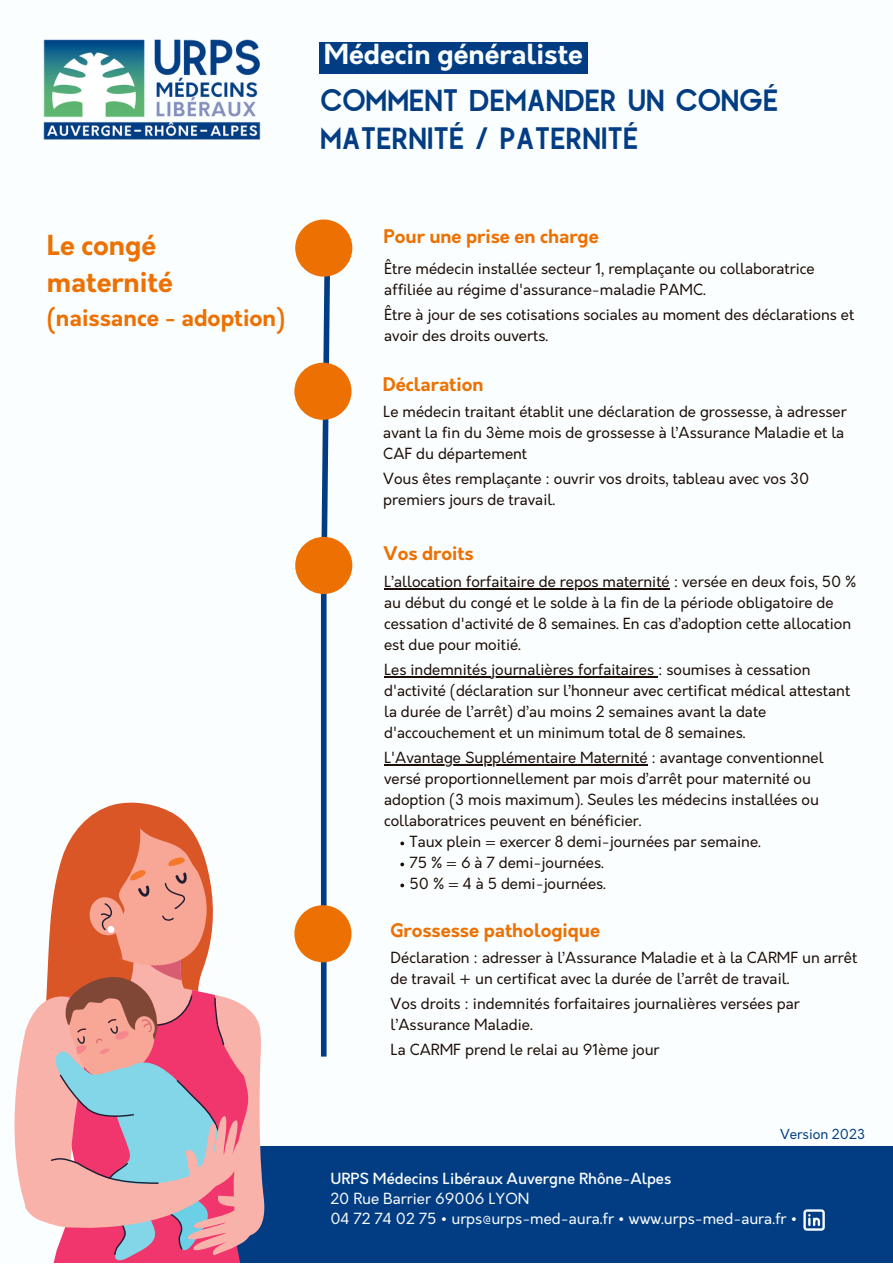
<style>
.page{position:relative;width:893px;height:1264px;background:#fff}
.page>*{position:absolute;margin:0;border:0;box-sizing:border-box;transform-origin:0 0}
.t1{font:45px "Quirk";color:#023d83}
.t2{font:700 27px "Orkney";color:#fafeff}
.t3{font:700 27px "Orkney";color:#ed7102}
.t4{font:700 22.5px "Orkney";color:#ed7102}
.t5{font:700 18.3px "Orkney";color:#ed7102}
.t6{font:15px/21px "Orkney";color:#1d0e07}
.t7{font:15px "Orkney";color:#fafeff}
.t8{font:500 15px "Orkney";color:#fafeff}
.t9{font:13.5px "Orkney";color:#023d83}
</style>
<div class="page">
<div style="left:0;top:0;width:892px;height:1262px;background:#fafeff"></div>
<div style="left:321px;top:570px;width:5px;height:486px;background:#023d83"></div>
<svg style="left:319px;top:276px;width:14px;height:321px"></svg>
<div style="left:295px;top:219px;width:57px;height:58px;background:#ed7102;border-radius:50%"></div>
<div style="left:294px;top:363px;width:57px;height:57px;background:#ed7102;border-radius:50%"></div>
<div style="left:295px;top:537px;width:57px;height:57px;background:#ed7102;border-radius:50%"></div>
<img style="left:43px;top:39px;width:218px;height:101px">
<div style="left:157px;top:1146px;width:735px;height:116px;background:#023d83"></div>
<svg style="left:95px;top:802px;width:78px;height:11px"></svg>
<svg style="left:14px;top:813px;width:251px;height:449px"></svg>
<div style="left:319px;top:42px;width:268px;height:31px;background:#023d83"></div>
<svg style="left:400px;top:841px;width:4px;height:4px"></svg>
<svg style="left:400px;top:862px;width:4px;height:4px"></svg>
<svg style="left:400px;top:883px;width:4px;height:4px"></svg>
<hr style="left:384px;top:588px;width:285px;height:2px;background:#1d0e07">
<hr style="left:384px;top:676px;width:274px;height:2px;background:#1d0e07">
<hr style="left:384px;top:764px;width:263px;height:1px;background:#1d0e07">
<div style="left:294px;top:905px;width:57px;height:57px;background:#ed7102;border-radius:50%"></div>
<svg style="left:803px;top:1209px;width:21px;height:21px"></svg>
<p class="t3" style="left:47px;top:235px;width:111px">Le congé</p>
<p class="t3" style="left:47px;top:272px;width:128px">maternité</p>
<p class="t4" style="left:47px;top:309px;width:240px">(naissance - adoption)</p>
<p class="t2" style="left:324px;top:44px;width:261px">Médecin généraliste</p>
<p class="t1" style="left:320px;top:80px;width:460px">COMMENT DEMANDER UN CONGÉ</p>
<p class="t1" style="left:320px;top:117px;width:319px">MATERNITÉ / PATERNITÉ</p>
<p class="t5" style="left:383px;top:229px;width:216px">Pour une prise en charge</p>
<p class="t6" style="left:384px;top:260px;width:432px">Être médecin installée secteur 1, remplaçante ou collaboratrice affiliée au régime d'assurance-maladie PAMC.</p>
<p class="t6" style="left:384px;top:306px;width:471px">Être à jour de ses cotisations sociales au moment des déclarations et avoir des droits ouverts.</p>
<p class="t5" style="left:383px;top:377px;width:102px">Déclaration</p>
<p class="t6" style="left:383px;top:403px;width:465px">Le médecin traitant établit une déclaration de grossesse, à adresser avant la fin du 3ème mois de grossesse à l’Assurance Maladie et la<br>CAF du département</p>
<p class="t6" style="left:383px;top:470px;width:427px">Vous êtes remplaçante : ouvrir vos droits, tableau avec vos 30 premiers jours de travail.</p>
<p class="t5" style="left:383px;top:546px;width:92px">Vos droits</p>
<p class="t6" style="left:384px;top:573px;width:474px">L’allocation forfaitaire de repos maternité : versée en deux fois, 50 % au début du congé et le solde à la fin de la période obligatoire de cessation d'activité de 8 semaines. En cas d’adoption cette allocation est due pour moitié.</p>
<p class="t6" style="left:384px;top:661px;width:467px">Les indemnités journalières forfaitaires : soumises à cessation d'activité (déclaration sur l’honneur avec certificat médical attestant la durée de l’arrêt) d’au moins 2 semaines avant la date d'accouchement et un minimum total de 8 semaines.</p>
<p class="t6" style="left:384px;top:749px;width:441px">L'Avantage Supplémentaire Maternité : avantage conventionnel versé proportionnellement par mois d’arrêt pour maternité ou adoption (3 mois maximum). Seules les médecins installées ou collaboratrices peuvent en bénéficier.</p>
<p class="t6" style="left:409px;top:833px;width:353px">Taux plein = exercer 8 demi-journées par semaine.</p>
<p class="t6" style="left:409px;top:854px;width:196px">75 % = 6 à 7 demi-journées.</p>
<p class="t6" style="left:409px;top:875px;width:198px">50 % = 4 à 5 demi-journées.</p>
<p class="t5" style="left:390px;top:923px;width:211px">Grossesse pathologique</p>
<p class="t6" style="left:390px;top:949px;width:468px">Déclaration : adresser à l’Assurance Maladie et à la CARMF un arrêt de travail + un certificat avec la durée de l’arrêt de travail.</p>
<p class="t6" style="left:390px;top:995px;width:410px">Vos droits : indemnités forfaitaires journalières versées par l’Assurance Maladie.</p>
<p class="t6" style="left:390px;top:1041px;width:270px">La CARMF prend le relai au 91ème jour</p>
<p class="t9" style="left:780px;top:1129px;width:86px">Version 2023</p>
<p class="t8" style="left:330px;top:1172px;width:342px">URPS Médecins Libéraux Auvergne Rhône-Alpes</p>
<p class="t7" style="left:330px;top:1192px;width:201px">20 Rue Barrier 69006 LYON</p>
<p class="t7" style="left:330px;top:1213px;width:468px">04 72 74 02 75 • urps@urps-med-aura.fr • www.urps-med-aura.fr •</p>
</div>
